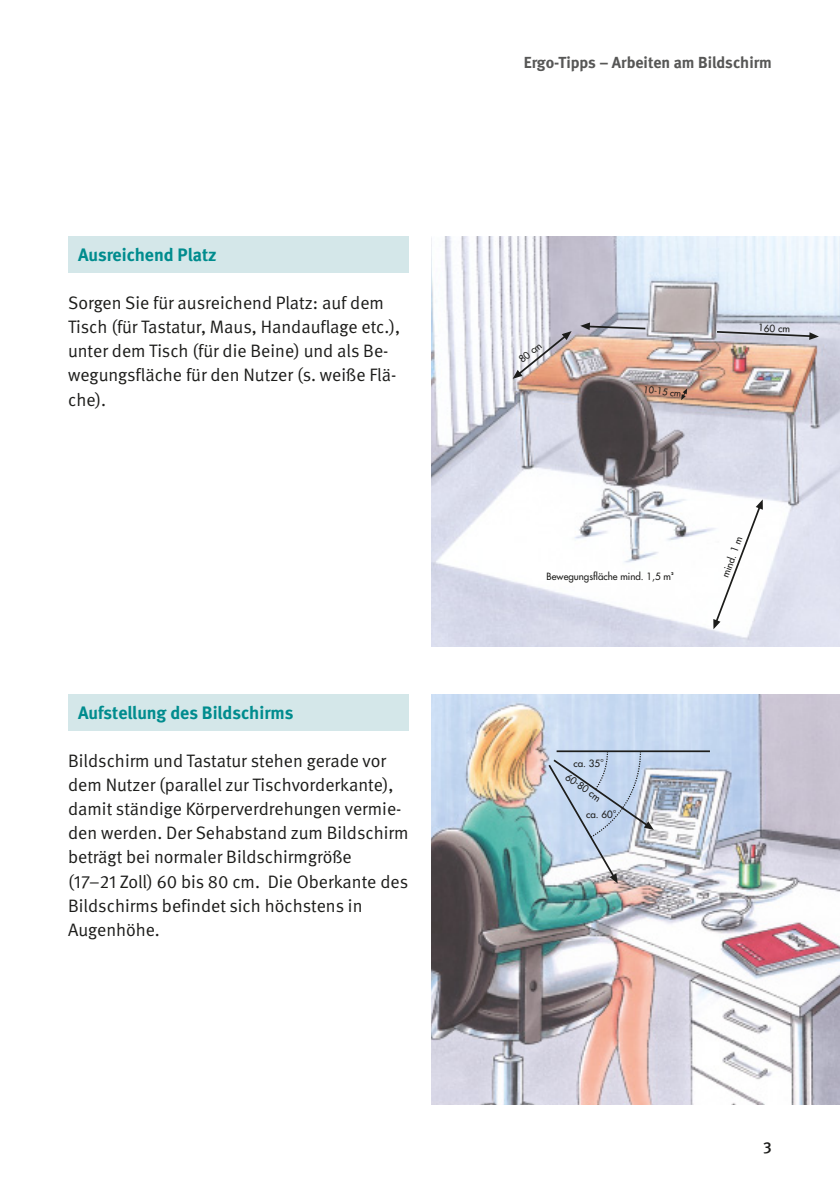
<style>
.page{position:relative;width:840px;height:1191px;background:#fff}
.page>*{position:absolute;margin:0;border:0;box-sizing:border-box;transform-origin:0 0}
.t1{font:18px/24px "DGUV Meta";color:#1d1d1b}
.t2{font:700 18px "DGUV Meta";color:#008c8e}
.t3{font:700 16px "DGUV Meta";color:#575756}
.t4{font:500 16px "DGUV Meta";color:#1d1d1b}
.t5{font:9.8px "Futura";color:#1d1d1b}
.t6{font:9.2px "Futura";color:#1d1d1b}
.t7{font:700 3.6px "Futura";color:#1d1d1b}
</style>
<div class="page">
<img style="left:431px;top:237px;width:408px;height:409px">
<svg style="left:714px;top:330px;width:104px;height:10px"></svg>
<svg style="left:580px;top:322px;width:66px;height:8px"></svg>
<svg style="left:512px;top:331px;width:59px;height:48px"></svg>
<svg style="left:713px;top:499px;width:49px;height:130px"></svg>
<svg style="left:680px;top:388px;width:6px;height:12px"></svg>
<img style="left:431px;top:694px;width:408px;height:410px">
<hr style="left:556px;top:750px;width:153px;height:2px;background:#1d1d1b">
<div style="left:68px;top:237px;width:340px;height:36px;background:#d4e7e9"></div>
<div style="left:68px;top:694px;width:340px;height:37px;background:#d4e7e9"></div>
<svg style="left:546px;top:750px;width:107px;height:133px;background:#c1cedf"></svg>
<p class="t2" style="left:78px;top:247px;width:140px">Ausreichend Platz</p>
<p class="t1" style="left:68px;top:292px;width:333px">Sorgen Sie für ausreichend Platz: auf dem Tisch (für Tastatur, Maus, Handauflage etc.), unter dem Tisch (für die Beine) und als Be&shy;wegungs fläche für den Nutzer (s. weiße Flä&shy;che).</p>
<p class="t2" style="left:78px;top:705px;width:217px">Aufstellung des Bildschirms</p>
<p class="t1" style="left:68px;top:750px;width:342px">Bildschirm und Tastatur stehen gerade vor dem Nutzer (parallel zur Tischvorderkante), damit ständige Körperverdrehungen vermie&shy;den werden. Der Sehabstand zum Bildschirm beträgt bei normaler Bildschirmgröße<br>(17–21 Zoll) 60 bis 80 cm. Die Oberkante des Bildschirms befindet sich höchstens in Augenhöhe.</p>
<p class="t3" style="left:523px;top:56px;width:249px">Ergo-Tipps – Arbeiten am Bildschirm</p>
<p class="t5" style="left:517px;top:356px;width:27px;rotate:-39deg">80 cm</p>
<p class="t6" style="left:643px;top:385px;width:39px;rotate:6deg">10-15 cm</p>
<p class="t5" style="left:758px;top:323px;width:33px;rotate:2deg">160 cm</p>
<p class="t5" style="left:546px;top:571px;width:126px">Bewegungsfläche mind. 1,5 m</p>
<p class="t7" style="left:670px;top:572px;width:4px">2</p>
<p class="t5" style="left:720px;top:575px;width:44px;rotate:-70deg">mind. 1 m</p>
<p class="t5" style="left:573px;top:758px;width:28px">ca. 35</p>
<p class="t5" style="left:569px;top:771px;width:42px;rotate:35deg">60-80 cm</p>
<p class="t5" style="left:586px;top:809px;width:28px">ca. 60</p>
<p class="t4" style="left:762px;top:1140px;width:10px">3</p>
</div>
